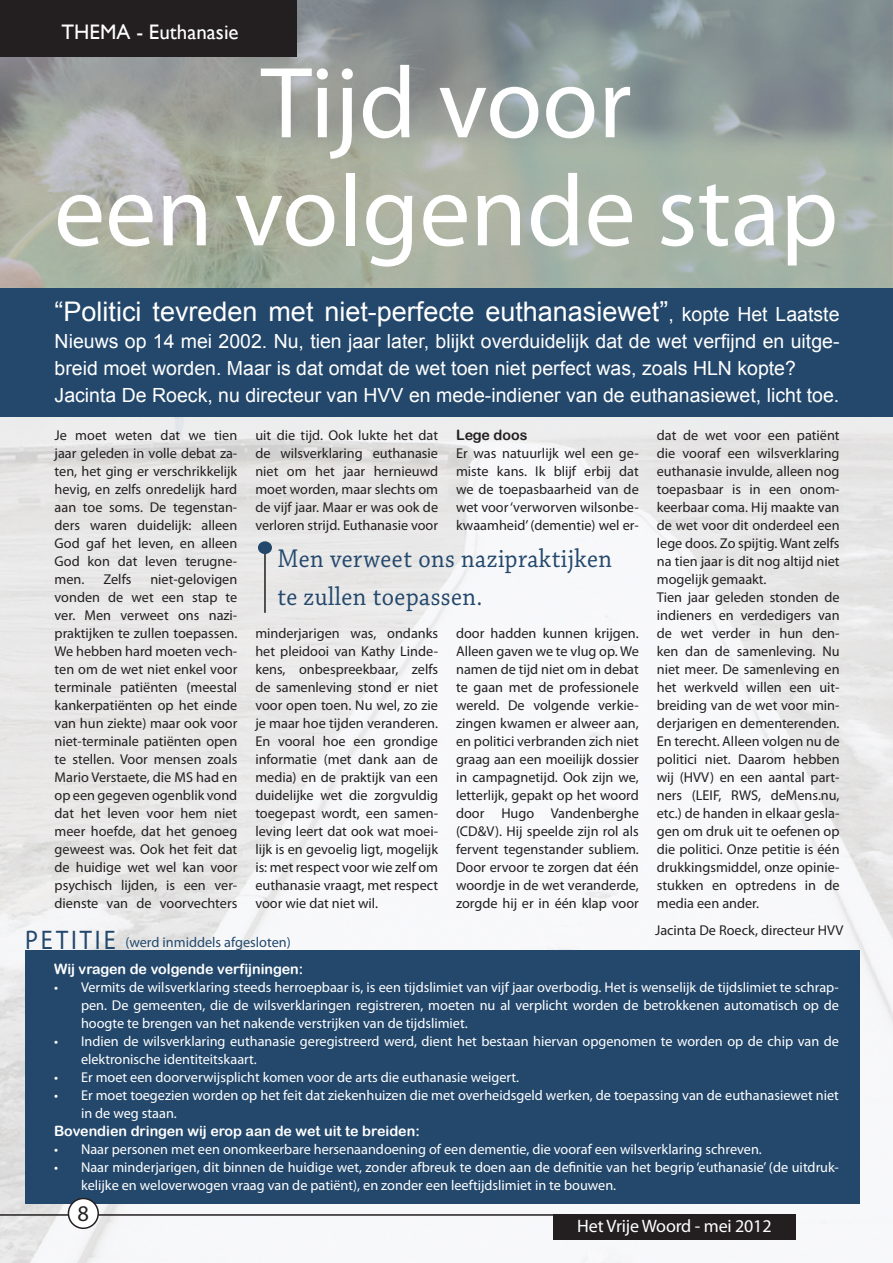
<style>
.page{position:relative;width:893px;height:1263px;background:#fff}
.page>*{position:absolute;margin:0;border:0;box-sizing:border-box;transform-origin:0 0}
.t1{font:102px/108px "Myriad Pro";color:#fff;text-align:center}
.t2{font:27px "Arial";color:#fff}
.t3{font:27px/37.5px "Chaparral Pro";letter-spacing:.02em;color:#23486c;scale:.9 1}
.t4{font:27px "Myriad Pro";color:#23486c;scale:.9 1}
.t5{font:22.5px "Myriad Pro";color:#231f20}
.t6{font:21px "Gill Sans";color:#fff}
.t7{font:19.5px/27px "Arial";color:#fff}
.t8{font:18px "Myriad Pro";letter-spacing:-.01em;color:#fff}
.t9{font:14.25px/18px "Myriad Pro";color:#231f20;text-align:justify}
.t10{font:14.25px/18px "Myriad Pro";color:#fff}
.t11{font:14.25px "Arial Rounded MT Bold";color:#fff}
.t12{font:14.25px "Myriad Pro";color:#23486c}
.t13{font:14.25px "Arial Rounded MT Bold";color:#231f20}
.s1{font-size:19.5px}
</style>
<div class="page">
<img style="left:0;top:417px;width:893px;height:846px">
<div style="left:0;top:287px;width:893px;height:130px;background:#23486c"></div>
<div style="left:25px;top:950px;width:834px;height:254px;background:#23486c"></div>
<hr style="left:264px;top:550px;width:2px;height:63px;background:#231f20">
<div style="left:258px;top:541px;width:14px;height:13px;background:#23486c;border-radius:50%"></div>
<hr style="left:0;top:1214px;width:796px;height:2px;background:#231f20">
<div style="left:68px;top:1198px;width:30px;height:30px;background:#fff;border-radius:50%"></div>
<div style="left:68px;top:1198px;width:31px;height:31px;border:2px solid #231f20;border-radius:50%"></div>
<div style="left:553px;top:1214px;width:243px;height:26px;background:#231f20"></div>
<img style="left:0;top:0;width:893px;height:288px">
<div style="left:0;top:0;width:297px;height:57px;background:#231f20"></div>
<h3 class="t6" style="left:62px;top:20px;width:179px">THEMA - Euthanasie</h3>
<h1 class="t1" style="left:54px;top:47px;width:786px">Tijd voor<br>een volgende stap</h1>
<h2 class="t2" style="left:55px;top:294px;width:786px">“Politici tevreden met niet-perfecte euthanasiewet”<span class="s1">, kopte Het Laatste</span></h2>
<p class="t7" style="left:55px;top:328px;width:786px">Nieuws op 14 mei 2002. Nu, tien jaar later, blijkt overduidelijk dat de wet verfijnd en uitge&shy;breid moet worden. Maar is dat omdat de wet toen niet perfect was, zoals HLN kopte?<br>Jacinta De Roeck, nu directeur van HVV en mede-indiener van de euthanasiewet, licht toe.</p>
<p class="t9" style="left:55px;top:426px;width:184px">Je moet weten dat we tien jaar geleden in volle debat za&shy;ten, het ging er verschrikkelijk hevig, en zelfs onredelijk hard aan toe soms. De tegenstan&shy;ders waren duidelijk: alleen God gaf het leven, en alleen God kon dat leven terugne&shy;men.</p>
<p class="t13" style="left:456px;top:426px;width:73px">Lege doos</p>
<p class="t9" style="left:456px;top:444px;width:184px">Er was natuurlijk wel een ge&shy;miste kans. Ik blijf erbij dat we de toepasbaarheid van de wet voor ‘verworven wilsonbe&shy;kwaamheid’ (dementie) wel er-</p>
<p class="t9" style="left:657px;top:426px;width:184px;text-align:left">dat de wet voor een patiënt die vooraf een wilsverklaring euthanasie invulde, alleen nog toepasbaar is in een onom&shy;keerbaar coma. Hij maakte van de wet voor dit onderdeel een lege doos. Zo spijtig. Want zelfs na tien jaar is dit nog altijd niet mogelijk gemaakt.<br>Tien jaar geleden stonden de indieners en verdedigers van de wet verder in hun den&shy;ken dan de samenleving. Nu niet meer. De samenleving en het werkveld willen een uit&shy;breiding van de wet voor min&shy;derjarigen en dementerenden.<br>En terecht. Alleen volgen nu de politici niet. Daarom hebben wij (HVV) en een aantal part&shy;ners (LEIF, RWS, deMens.nu, etc.) de handen in elkaar gesla&shy;gen om druk uit te oefenen op die politici. Onze petitie is één drukkingsmiddel, onze opinie&shy;stukken en optredens in de media een ander.</p>
<p class="t9" style="left:255px;top:426px;width:184px">uit die tijd. Ook lukte het dat de wilsverklaring euthanasie niet om het jaar hernieuwd moet worden, maar slechts om de vijf jaar. Maar er was ook de verloren strijd. Euthanasie voor</p>
<h2 class="t3" style="left:277px;top:541px;width:373px">Men verweet ons nazipraktijken te zullen toepassen.</h2>
<p class="t9" style="left:103px;top:570px;width:29px">Zelfs</p>
<p class="t9" style="left:55px;top:570px;width:184px;text-indent:96px">niet-gelovigen vonden de wet een stap te ver. Men verweet ons nazi&shy;praktijken te zullen toepassen.<br>We hebben hard moeten vech&shy;ten om de wet niet enkel voor terminale patiënten (meestal kankerpatiënten op het einde van hun ziekte) maar ook voor niet-terminale patiënten open te stellen. Voor mensen zoals Mario Verstaete, die MS had en op een gegeven ogenblik vond dat het leven voor hem niet meer hoefde, dat het genoeg geweest was. Ook het feit dat de huidige wet wel kan voor psychisch lijden, is een ver&shy;dienste van de voorvechters</p>
<p class="t9" style="left:456px;top:624px;width:184px">door hadden kunnen krijgen.<br>Alleen gaven we te vlug op. We namen de tijd niet om in debat te gaan met de professionele wereld. De volgende verkie&shy;zingen kwamen er alweer aan, en politici verbranden zich niet graag aan een moeilijk dossier in campagnetijd. Ook zijn we, letterlijk, gepakt op het woord door Hugo Vandenberghe (CD&amp;V). Hij speelde zijn rol als fervent tegenstander subliem.<br>Door ervoor te zorgen dat één woordje in de wet veranderde, zorgde hij er in één klap voor</p>
<p class="t9" style="left:255px;top:624px;width:184px">minderjarigen was, ondanks het pleidooi van Kathy Linde&shy;kens, onbespreekbaar, zelfs de samenleving stond er niet voor open toen. Nu wel, zo zie je maar hoe tijden veranderen.<br>En vooral hoe een grondige informatie (met dank aan de media) en de praktijk van een duidelijke wet die zorgvuldig toegepast wordt, een samen&shy;leving leert dat ook wat moei&shy;lijk is en gevoelig ligt, mogelijk is: met respect voor wie zelf om euthanasie vraagt, met respect voor wie dat niet wil.</p>
<h2 class="t4" style="left:25px;top:923px;width:32px">petitie</h2>
<p class="t9" style="left:655px;top:921px;width:190px">Jacinta De Roeck, directeur HVV</p>
<p class="t12" style="left:125px;top:933px;width:167px">(werd inmiddels afgesloten)</p>
<p class="t11" style="left:54px;top:960px;width:251px">Wij vragen de volgende verfijningen:</p>
<p class="t10" style="left:81px;top:978px;width:759px;text-align:justify;text-indent:-27px">• Vermits de wilsverklaring steeds herroepbaar is, is een tijdslimiet van vijf jaar overbodig. Het is wenselijk de tijdslimiet te schrap&shy;pen. De gemeenten, die de wilsverklaringen registreren, moeten nu al verplicht worden de betrokkenen automatisch op de hoogte te brengen van het nakende verstrijken van de tijdslimiet.</p>
<p class="t10" style="left:81px;top:1032px;width:759px;text-indent:-27px">• Indien de wilsverklaring euthanasie geregistreerd werd, dient het bestaan hiervan opgenomen te worden op de chip van de elektronische identiteitskaart.</p>
<p class="t10" style="left:54px;top:1068px;width:467px">• Er moet een doorverwijsplicht komen voor de arts die euthanasie weigert.</p>
<p class="t10" style="left:81px;top:1086px;width:759px;text-indent:-27px">• Er moet toegezien worden op het feit dat ziekenhuizen die met overheidsgeld werken, de toepassing van de euthanasiewet niet in de weg staan.</p>
<p class="t11" style="left:54px;top:1122px;width:367px">Bovendien dringen wij erop aan de wet uit te breiden:</p>
<p class="t10" style="left:54px;top:1140px;width:709px">• Naar personen met een onomkeerbare hersenaandoening of een dementie, die vooraf een wilsverklaring schreven.</p>
<p class="t10" style="left:81px;top:1158px;width:759px;text-indent:-27px">• Naar minderjarigen, dit binnen de huidige wet, zonder afbreuk te doen aan de definitie van het begrip ‘euthanasie’ (de uitdruk&shy;kelijke en weloverwogen vraag van de patiënt), en zonder een leeftijdslimiet in te bouwen.</p>
<h3 class="t5" style="left:77px;top:1200px;width:13px">8</h3>
<p class="t8" style="left:577px;top:1215px;width:196px">Het Vrije Woord - mei 2012</p>
</div>
